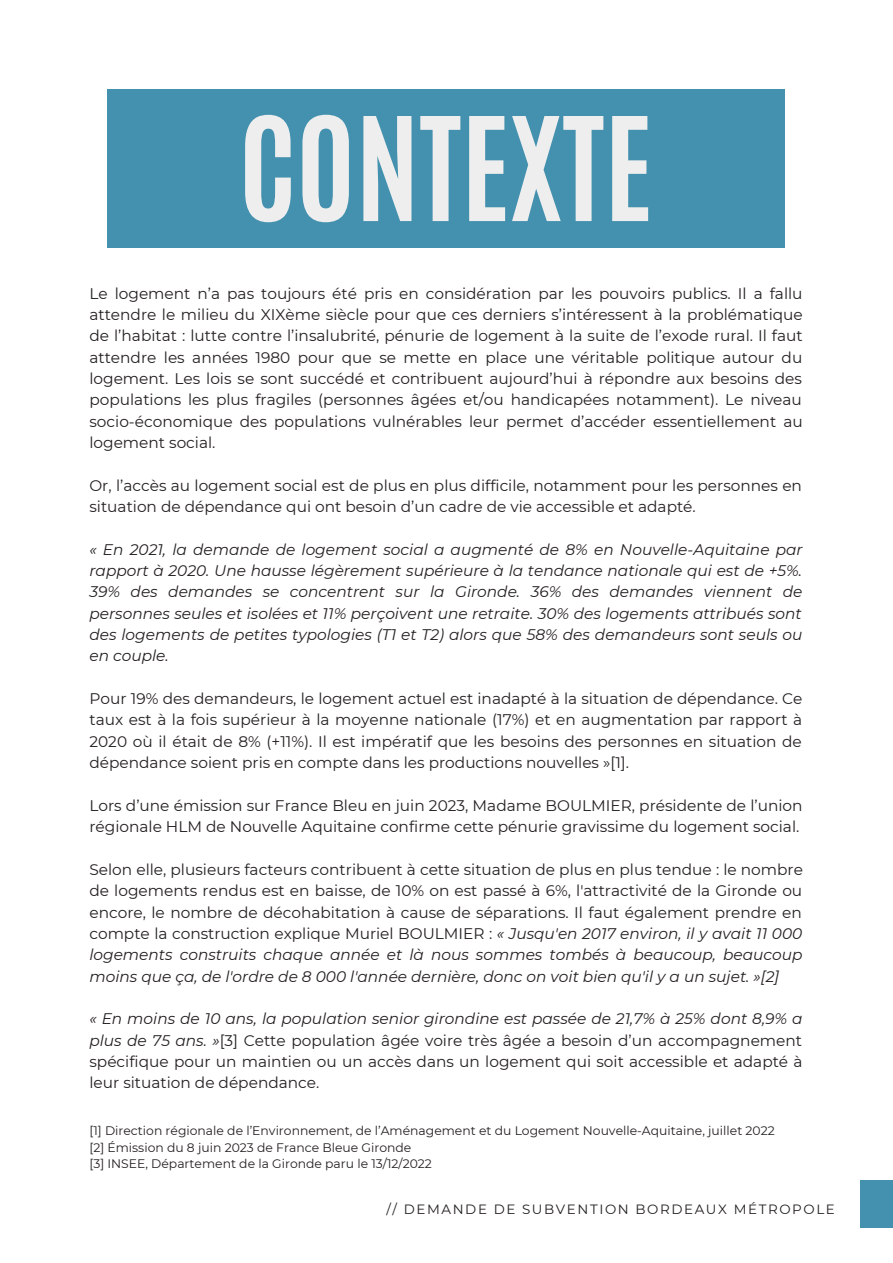
<style>
.page{position:relative;width:893px;height:1263px;background:#fff}
.page>*{position:absolute;margin:0;border:0;box-sizing:border-box;transform-origin:0 0}
.t1{font:700 122.25px "Antonio";color:#edeeed}
.t2{font:15.3px/21.3px "Montserrat";color:#231f20;text-align:justify}
.t3{font:italic 15.3px/21.3px "Montserrat";color:#231f20;text-align:justify}
.t4{font:13.5px "Montserrat";letter-spacing:.12em;color:#231f20}
.t5{font:12.3px/16.5px "Montserrat";color:#231f20}
.s1{font-style:italic}
</style>
<div class="page">
<div style="left:860px;top:1181px;width:32px;height:47px;background:#4491af"></div>
<div style="left:107px;top:89px;width:678px;height:159px;background:#4491af"></div>
<h1 class="t1" style="left:239px;top:81px;width:416px">CONTEXTE</h1>
<p class="t2" style="left:89px;top:282px;width:715px">Le logement n’a pas toujours été pris en considération par les pouvoirs publics. Il a fallu attendre le milieu du XIXème siècle pour que ces derniers s’intéressent à la problématique de l’habitat : lutte contre l’insalubrité, pénurie de logement à la suite de l’exode rural. Il faut attendre les années 1980 pour que se mette en place une véritable politique autour du logement. Les lois se sont succédé et contribuent aujourd’hui à répondre aux besoins des populations les plus fragiles (personnes âgées et/ou handicapées notamment). Le niveau socio-économique des populations vulnérables leur permet d’accéder essentiellement au logement social.</p>
<p class="t2" style="left:89px;top:475px;width:714px">Or, l’accès au logement social est de plus en plus difficile, notamment pour les personnes en situation de dépendance qui ont besoin d’un cadre de vie accessible et adapté.</p>
<p class="t3" style="left:89px;top:539px;width:715px">« En 2021, la demande de logement social a augmenté de 8% en Nouvelle-Aquitaine par rapport à 2020. Une hausse légèrement supérieure à la tendance nationale qui est de +5%.<br>39% des demandes se concentrent sur la Gironde. 36% des demandes viennent de personnes seules et isolées et 11% perçoivent une retraite. 30% des logements attribués sont des logements de petites typologies (T1 et T2) alors que 58% des demandeurs sont seuls ou en couple.</p>
<p class="t2" style="left:89px;top:688px;width:714px">Pour 19% des demandeurs, le logement actuel est inadapté à la situation de dépendance. Ce taux est à la fois supérieur à la moyenne nationale (17%) et en augmentation par rapport à 2020 où il était de 8% (+11%). Il est impératif que les besoins des personnes en situation de dépendance soient pris en compte dans les productions nouvelles »[1].</p>
<p class="t2" style="left:89px;top:795px;width:715px">Lors d’une émission sur France Bleu en juin 2023, Madame BOULMIER, présidente de l’union régionale HLM de Nouvelle Aquitaine confirme cette pénurie gravissime du logement social.</p>
<p class="t2" style="left:89px;top:859px;width:715px">Selon elle, plusieurs facteurs contribuent à cette situation de plus en plus tendue : le nombre de logements rendus est en baisse, de 10% on est passé à 6%, l'attractivité de la Gironde ou encore, le nombre de décohabitation à cause de séparations. Il faut également prendre en compte la construction explique Muriel BOULMIER : <span class="s1">« Jusqu'en 2017 environ, il y avait 11 000 logements construits chaque année et là nous sommes tombés à beaucoup, beaucoup moins que ça, de l'ordre de 8 000 l'année dernière, donc on voit bien qu'il y a un sujet. »[2]</span></p>
<p class="t2" style="left:89px;top:1008px;width:715px"><span class="s1">« En moins de 10 ans, la population senior girondine est passée de 21,7% à 25% dont 8,9% a plus de 75 ans. »</span>[3] Cette population âgée voire très âgée a besoin d’un accompagnement spécifique pour un maintien ou un accès dans un logement qui soit accessible et adapté à leur situation de dépendance.</p>
<p class="t5" style="left:89px;top:1122px;width:687px">[1] Direction régionale de l’Environnement, de l’Aménagement et du Logement Nouvelle-Aquitaine, juillet 2022 [2] Émission du 8 juin 2023 de France Bleue Gironde<br>[3] INSEE, Département de la Gironde paru le 13/12/2022</p>
<p class="t4" style="left:386px;top:1201px;width:450px">// DEMANDE DE SUBVENTION BORDEAUX MÉTROPOLE</p>
</div>
